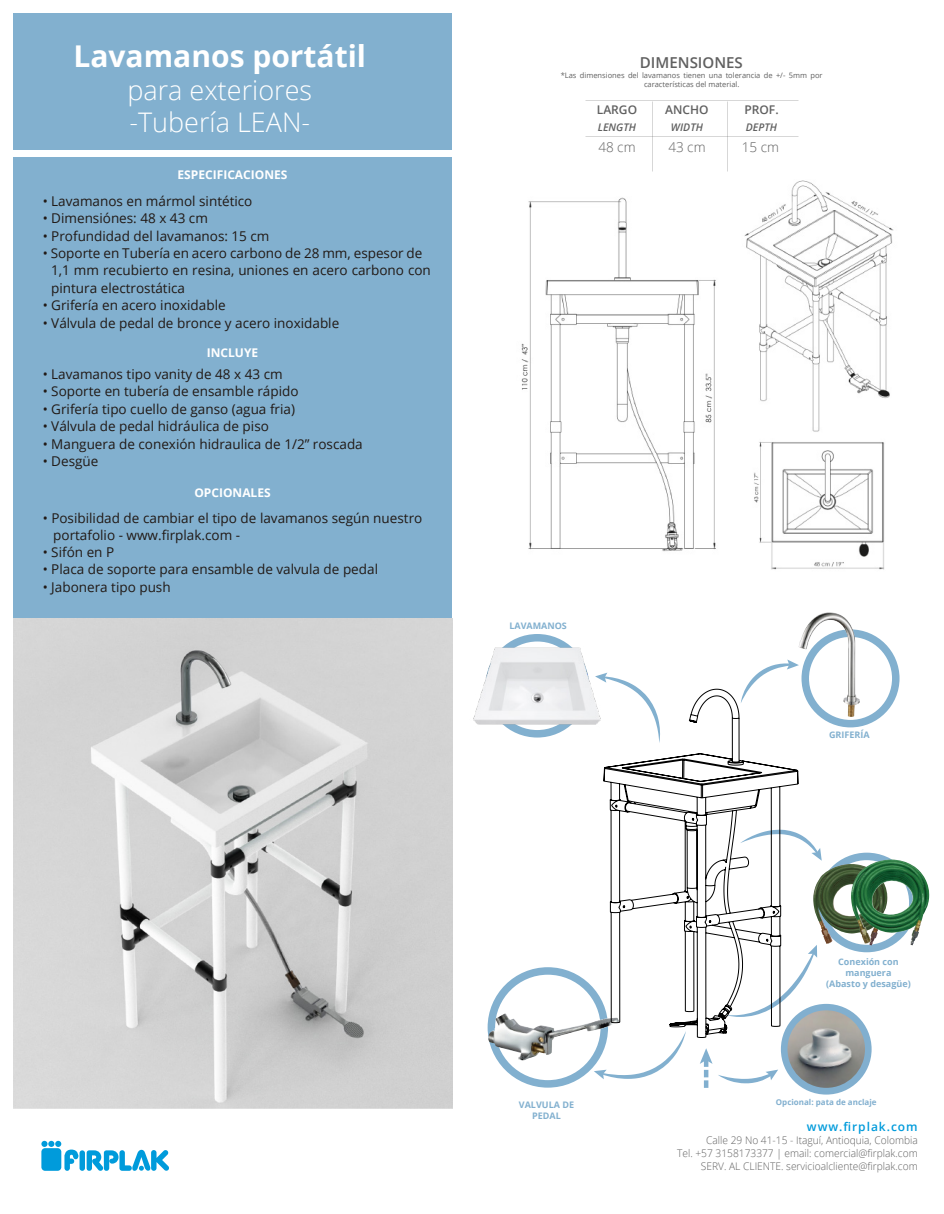
<style>
.page{position:relative;width:944px;height:1214px;background:#fff}
.page>*{position:absolute;margin:0;border:0;box-sizing:border-box;transform-origin:0 0}
.t1{font:700 30px "Open Sans";color:#fff}
.t2{font:300 27px/32.4px "Open Sans";color:#fff}
.t3{font:600 15px "Open Sans";color:#606060}
.t4{font:13.5px/17.4px "Open Sans";color:#211915}
.t5{font:300 13.5px "Open Sans";color:#606060}
.t6{font:700 12px "Open Sans";color:#fff}
.t7{font:600 12px "Open Sans";letter-spacing:.08em;color:#009bdb}
.t8{font:600 12px "Open Sans";color:#606060}
.t9{font:300 10.5px/12.6px "Open Sans";color:#606060;text-align:right}
.t10{font:italic 600 10.5px "Open Sans";color:#606060}
.t11{font:700 9px/10.8px "Open Sans";color:#82b0cf;text-align:center}
.t12{font:700 7.95px "Open Sans";color:#81afcf}
.t13{font:7.5px/9px "Open Sans";color:#606060;text-align:center}
</style>
<div class="page">
<div style="left:13px;top:13px;width:439px;height:733px;background:#82b0cf"></div>
<div style="left:0;top:150px;width:738px;height:6px;background:#fff"></div>
<svg style="left:41px;top:1140px;width:37px;height:30px"></svg>
<div style="left:79px;top:1150px;width:6px;height:20px;background:#009bdb;border-radius:3px"></div>
<svg style="left:86px;top:1149px;width:83px;height:22px"></svg>
<img style="left:805px;top:612px;width:48px;height:17px">
<svg style="left:487px;top:967px;width:197px;height:120px"></svg>
<svg style="left:746px;top:629px;width:153px;height:98px"></svg>
<img style="left:916px;top:868px;width:14px;height:70px">
<svg style="left:700px;top:833px;width:216px;height:261px"></svg>
<img style="left:787px;top:1010px;width:78px;height:77px;border-radius:39px">
<img style="left:13px;top:618px;width:439px;height:490px">
<img style="left:521px;top:180px;width:373px;height:390px">
<img style="left:434px;top:629px;width:204px;height:113px">
<svg style="left:603px;top:688px;width:195px;height:350px"></svg>
<h1 class="t1" style="left:73px;top:35px;width:294px">Lavamanos portátil</h1>
<h2 class="t2" style="left:127px;top:73px;width:186px">para exteriores -Tubería LEAN-</h2>
<p class="t6" style="left:177px;top:166px;width:111px">ESPECIFICACIONES</p>
<p class="t4" style="left:43px;top:192px;width:211px">• Lavamanos en mármol sintético</p>
<p class="t4" style="left:43px;top:209px;width:167px">• Dimensiónes: 48 x 43 cm</p>
<p class="t4" style="left:43px;top:227px;width:228px">• Profundidad del lavamanos: 15 cm</p>
<p class="t4" style="left:51px;top:244px;width:381px;text-indent:-9px">• Soporte en Tubería en acero carbono de 28 mm, espesor de<br>1,1 mm recubierto en resina, uniones en acero carbono con pintura electrostática</p>
<p class="t4" style="left:43px;top:296px;width:184px">• Grifería en acero inoxidable</p>
<p class="t4" style="left:43px;top:313px;width:298px">• Válvula de pedal de bronce y acero inoxidable</p>
<p class="t6" style="left:207px;top:344px;width:53px">INCLUYE</p>
<p class="t4" style="left:43px;top:365px;width:241px">• Lavamanos tipo vanity de 48 x 43 cm</p>
<p class="t4" style="left:43px;top:382px;width:257px">• Soporte en tubería de ensamble rápido</p>
<p class="t4" style="left:43px;top:400px;width:254px">• Grifería tipo cuello de ganso (agua fria)</p>
<p class="t4" style="left:43px;top:417px;width:228px">• Válvula de pedal hidráulica de piso</p>
<p class="t4" style="left:43px;top:434px;width:321px">• Manguera de conexión hidraulica de 1/2” roscada</p>
<p class="t4" style="left:43px;top:452px;width:57px">• Desgüe</p>
<p class="t6" style="left:194px;top:484px;width:78px">OPCIONALES</p>
<p class="t4" style="left:53px;top:509px;width:370px;text-indent:-11px">• Posibilidad de cambiar el tipo de lavamanos según nuestro portafolio - www.firplak.com -</p>
<p class="t4" style="left:43px;top:543px;width:73px">• Sifón en P</p>
<p class="t4" style="left:43px;top:560px;width:337px">• Placa de soporte para ensamble de valvula de pedal</p>
<p class="t4" style="left:43px;top:577px;width:129px">• Jabonera tipo push</p>
<p class="t3" style="left:640px;top:53px;width:105px">DIMENSIONES</p>
<p class="t13" style="left:560px;top:71px;width:263px">*Las dimensiones del lavamanos tienen una tolerancia de +/- 5mm por características del material.</p>
<p class="t8" style="left:597px;top:102px;width:42px">LARGO</p>
<p class="t10" style="left:598px;top:120px;width:40px">LENGTH</p>
<p class="t8" style="left:665px;top:102px;width:45px">ANCHO</p>
<p class="t10" style="left:671px;top:120px;width:33px">WIDTH</p>
<p class="t8" style="left:744px;top:102px;width:36px">PROF.</p>
<p class="t10" style="left:746px;top:120px;width:33px">DEPTH</p>
<p class="t5" style="left:598px;top:138px;width:39px">48 cm</p>
<p class="t5" style="left:668px;top:138px;width:39px">43 cm</p>
<p class="t5" style="left:741px;top:138px;width:39px">15 cm</p>
<p class="t11" style="left:509px;top:620px;width:59px">LAVAMANOS</p>
<p class="t11" style="left:829px;top:729px;width:42px">GRIFERÍA</p>
<p class="t11" style="left:519px;top:1099px;width:57px">VALVULA DE<br>PEDAL</p>
<p class="t11" style="left:826px;top:956px;width:86px">Conexión con manguera<br>(Abasto y desagüe)</p>
<p class="t12" style="left:776px;top:1096px;width:102px">Opcional: pata de anclaje</p>
<p class="t7" style="left:807px;top:1118px;width:112px">www.firplak.com</p>
<p class="t9" style="left:677px;top:1133px;width:242px">Calle 29 No 41-15 - Itaguí, Antioquia, Colombia<br>Tel. +57 3158173377 | email: comercial@firplak.com<br>SERV. AL CLIENTE. servicioalcliente@firplak.com</p>
</div>
